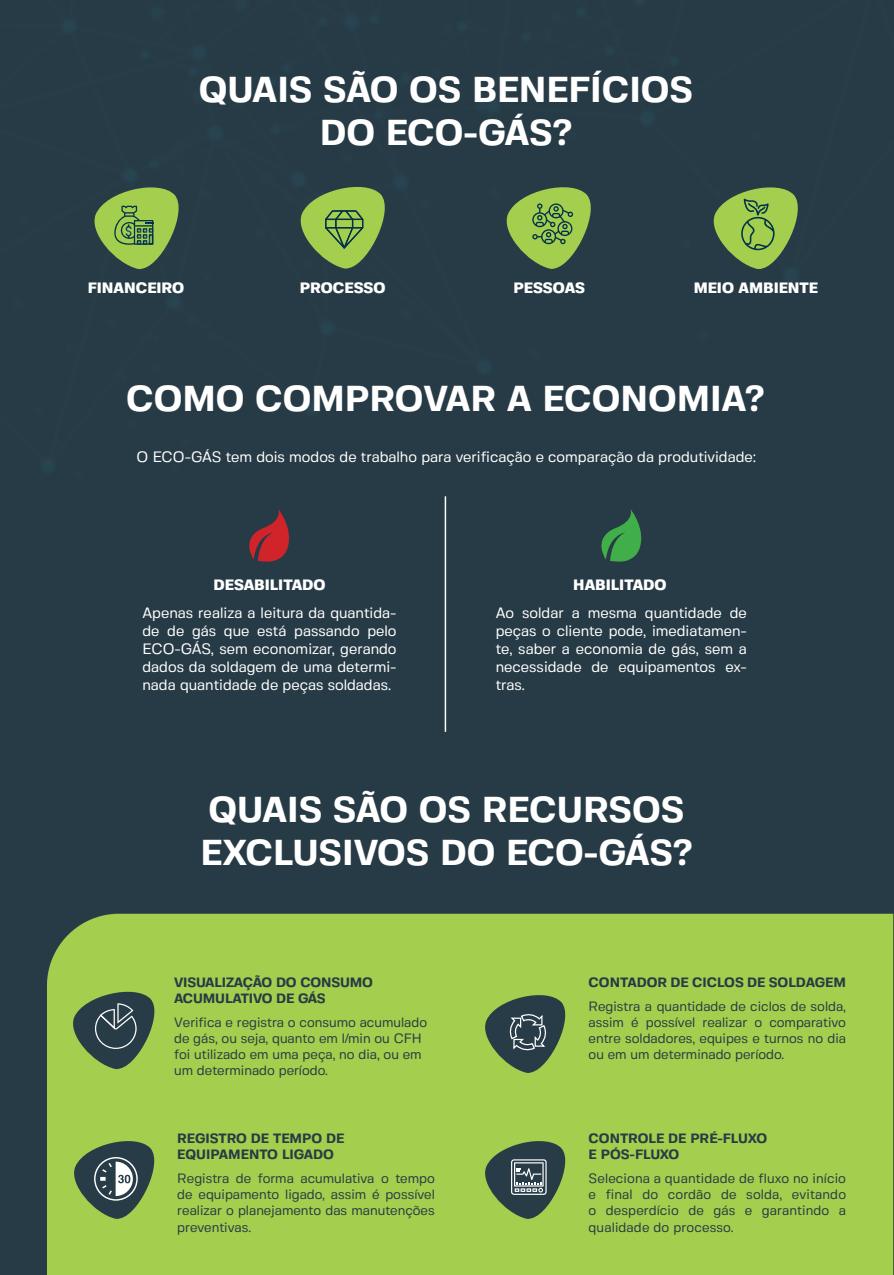
<style>
.page{position:relative;width:894px;height:1275px;background:#fff}
.page>*{position:absolute;margin:0;border:0;box-sizing:border-box;transform-origin:0 0}
.t1{font:700 36px "Fivo Sans";color:#fff}
.t2{font:15px/18px "Fivo Sans";color:#fff;text-align:justify}
.t3{font:800 15px "Fivo Sans";color:#fff}
.t4{font:13.5px/16.2px "Fivo Sans";color:#273b46;text-align:justify}
.t5{font:700 13.5px/16.2px "Fivo Sans";color:#273b46}
</style>
<div class="page">
<img style="left:0;top:0;width:893px;height:1275px">
<svg style="left:68px;top:984px;width:91px;height:85px;background:#617e4f"></svg>
<svg style="left:480px;top:987px;width:90px;height:86px;background:#627f50"></svg>
<svg style="left:69px;top:1133px;width:90px;height:86px;background:#6c8858"></svg>
<svg style="left:480px;top:1133px;width:90px;height:86px;background:#678354"></svg>
<svg style="left:595px;top:509px;width:51px;height:53px;background:#316d47"></svg>
<svg style="left:244px;top:509px;width:50px;height:53px;background:#733039"></svg>
<hr style="left:444px;top:496px;width:2px;height:236px;background:#fff">
<svg style="left:89px;top:179px;width:94px;height:90px;background:#688a4a"></svg>
<svg style="left:501px;top:179px;width:95px;height:90px;background:#67884a"></svg>
<svg style="left:295px;top:180px;width:95px;height:89px;background:#698b4a"></svg>
<svg style="left:708px;top:179px;width:95px;height:90px;background:#698b4a"></svg>
<p class="t1" style="left:199px;top:67px;width:496px">QUAIS SÃO OS BENEFÍCIOS</p>
<p class="t1" style="left:320px;top:111px;width:254px">DO ECO-GÁS?</p>
<p class="t3" style="left:88px;top:279px;width:98px">FINANCEIRO</p>
<p class="t3" style="left:300px;top:279px;width:87px">PROCESSO</p>
<p class="t3" style="left:513px;top:279px;width:73px">PESSOAS</p>
<p class="t3" style="left:693px;top:279px;width:126px">MEIO AMBIENTE</p>
<p class="t1" style="left:126px;top:377px;width:639px">COMO COMPROVAR A ECONOMIA?</p>
<p class="t2" style="left:137px;top:448px;width:621px">O ECO-GÁS tem dois modos de trabalho para verificação e comparação da produtividade:</p>
<p class="t3" style="left:213px;top:575px;width:113px">DESABILITADO</p>
<p class="t2" style="left:142px;top:604px;width:255px">Apenas realiza a leitura da quantida&shy;de de gás que está passando pelo ECO-GÁS, sem economizar, gerando dados da soldagem de uma determi&shy;nada quantidade de peças soldadas.</p>
<p class="t3" style="left:573px;top:575px;width:95px">HABILITADO</p>
<p class="t2" style="left:495px;top:604px;width:253px">Ao soldar a mesma quantidade de peças o cliente pode, imediatamen&shy;te, saber a economia de gás, sem a necessidade de equipamentos ex&shy;tras.</p>
<p class="t1" style="left:208px;top:787px;width:477px">QUAIS SÃO OS RECURSOS</p>
<p class="t1" style="left:200px;top:830px;width:493px">EXCLUSIVOS DO ECO-GÁS?</p>
<p class="t5" style="left:174px;top:974px;width:200px">VISUALIZAÇÃO DO CONSUMO<br>ACUMULATIVO DE GÁS</p>
<p class="t4" style="left:174px;top:1014px;width:254px;text-align:left">Verifica e registra o consumo acumulado de gás, ou seja, quanto em l/min ou CFH foi utilizado em uma peça, no dia, ou em um determinado período.</p>
<p class="t5" style="left:177px;top:1130px;width:168px">REGISTRO DE TEMPO DE<br>EQUIPAMENTO LIGADO</p>
<p class="t4" style="left:177px;top:1170px;width:259px">Registra de forma acumulativa o tempo de equipamento ligado, assim é possível realizar o planejamento das manutenções preventivas.</p>
<p class="t5" style="left:588px;top:974px;width:259px">CONTADOR DE CICLOS DE SOLDAGEM</p>
<p class="t4" style="left:588px;top:998px;width:259px">Registra a quantidade de ciclos de solda, assim é possível realizar o comparativo entre soldadores, equipes e turnos no dia ou em um determinado período.</p>
<p class="t5" style="left:588px;top:1130px;width:180px">CONTROLE DE PRÉ-FLUXO</p>
<p class="t5" style="left:588px;top:1146px;width:92px">E PÓS-FLUXO</p>
<p class="t4" style="left:588px;top:1170px;width:259px">Seleciona a quantidade de fluxo no início e final do cordão de solda, evitando o desperdício de gás e garantindo a qualidade do processo.</p>
</div>
